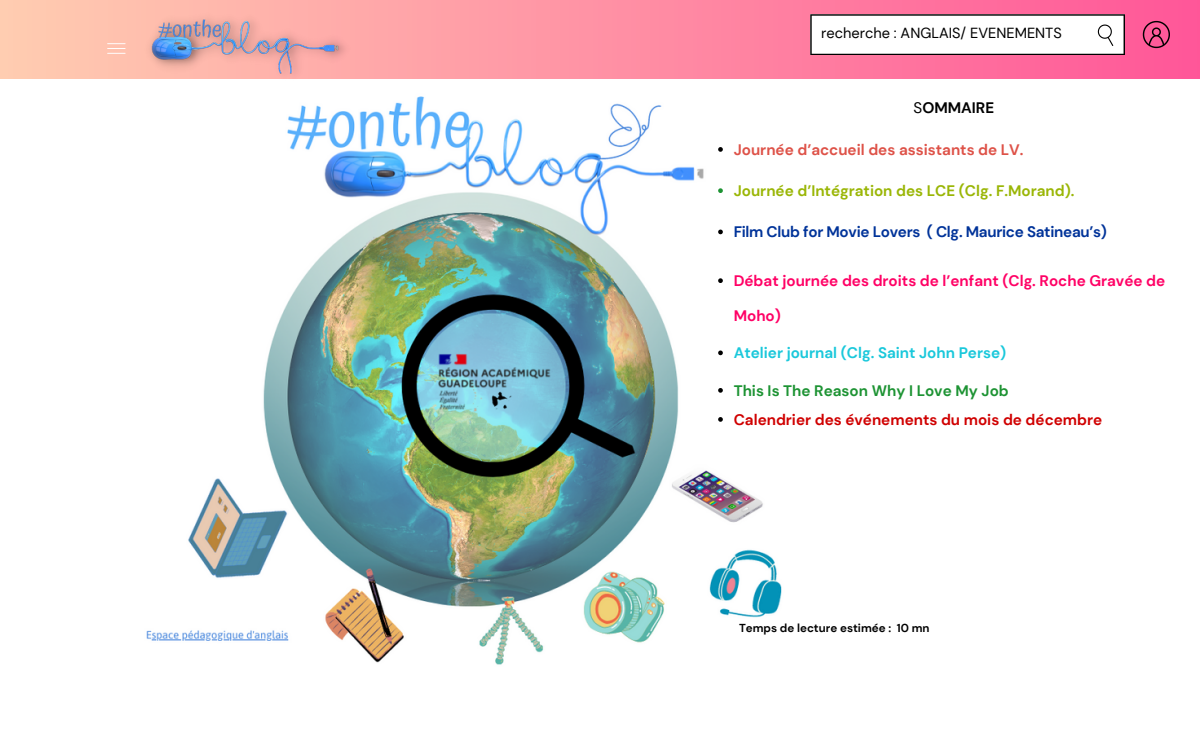
<style>
.page{position:relative;width:1200px;height:750px;background:#fff}
.page>*{position:absolute;margin:0;border:0;box-sizing:border-box;transform-origin:0 0}
.t1{font:700 15.25px "DM Sans";color:#ff0065}
.t2{font:700 15.25px "DM Sans";letter-spacing:-.02em;color:#039}
.t3{font:700 15.25px "DM Sans";color:#9ab606}
.t4{font:700 15.25px "DM Sans";color:#d00000}
.t5{font:700 15.25px "DM Sans";color:#de5248}
.t6{font:700 15.25px "DM Sans";color:#1ac8db}
.t7{font:700 15.25px "DM Sans";color:#1d9333}
.t8{font:700 15.25px "DM Sans";color:#000}
.t9{font:14.62px "DM Sans";color:#000}
.t10{font:700 11.5px "DM Sans";color:#000}
.s1{font-weight:400}
</style>
<div class="page">
<div style="left:0;top:0;width:1200px;height:79px;background:linear-gradient(to right,#ffcdb1,#ff5698)"></div>
<svg style="left:107px;top:43px;width:19px;height:11px"></svg>
<img style="left:143px;top:10px;width:209px;height:69px">
<img style="left:146px;top:96px;width:636px;height:569px">
<svg style="left:718px;top:147px;width:5px;height:5px"></svg>
<svg style="left:718px;top:188px;width:5px;height:5px"></svg>
<svg style="left:718px;top:230px;width:5px;height:4px"></svg>
<svg style="left:718px;top:278px;width:5px;height:5px"></svg>
<svg style="left:718px;top:351px;width:5px;height:4px"></svg>
<svg style="left:718px;top:388px;width:5px;height:5px"></svg>
<svg style="left:718px;top:417px;width:5px;height:5px"></svg>
<svg style="left:1143px;top:21px;width:27px;height:27px"></svg>
<svg style="left:810px;top:14px;width:315px;height:41px"></svg>
<p class="t9" style="left:821px;top:24px;width:242px">recherche : ANGLAIS/ EVENEMENTS</p>
<p class="t8" style="left:914px;top:98px;width:82px"><span class="s1">S</span>OMMAIRE</p>
<p class="t5" style="left:734px;top:139px;width:291px">Journée d’accueil des assistants de LV.</p>
<p class="t3" style="left:734px;top:181px;width:342px">Journée d’Intégration des LCE (Clg. F.Morand).</p>
<p class="t2" style="left:734px;top:222px;width:375px">Film Club for Movie Lovers ( Clg. Maurice Satineau’s)</p>
<p class="t1" style="left:734px;top:271px;width:433px">Débat journée des droits de l’enfant (Clg. Roche Gravée de</p>
<p class="t1" style="left:734px;top:306px;width:49px">Moho)</p>
<p class="t6" style="left:734px;top:343px;width:274px">Atelier journal (Clg. Saint John Perse)</p>
<p class="t7" style="left:734px;top:380px;width:277px">This Is The Reason Why I Love My Job</p>
<p class="t4" style="left:734px;top:409px;width:370px">Calendrier des événements du mois de décembre</p>
<p class="t10" style="left:739px;top:620px;width:192px">Temps de lecture estimée : 10 mn</p>
</div>
